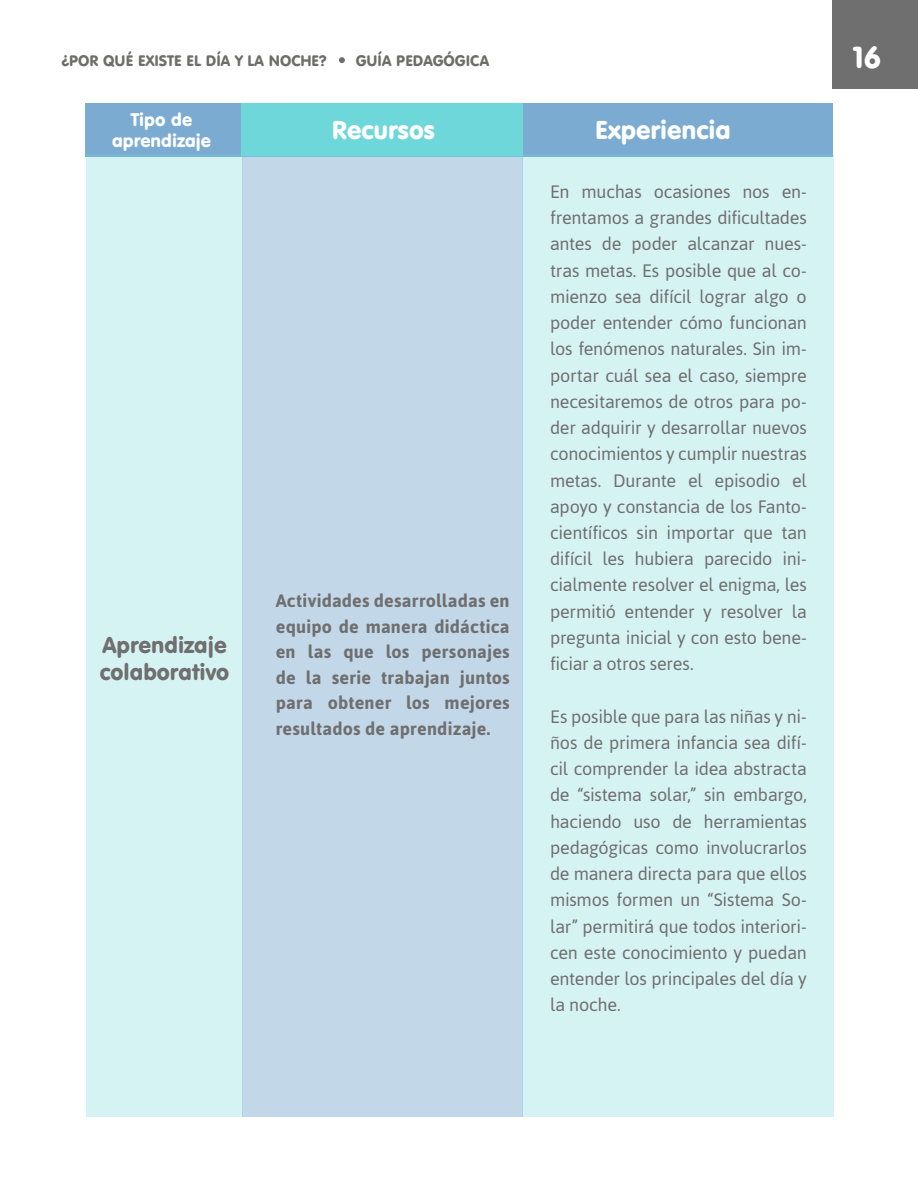
<style>
.page{position:relative;width:918px;height:1188px;background:#fff}
.page>*{position:absolute;margin:0;border:0;box-sizing:border-box;transform-origin:0 0}
.t1{font:30px "VAG Rounded BT";color:#fff}
.t2{font:25.5px "VAG Rounded BT";color:#fff}
.t3{font:22.5px/27px "VAG Rounded BT";color:#706f6f}
.t4{font:18px/26.2px "Asap";letter-spacing:-.015em;color:#706f6f;text-align:justify}
.t5{font:700 18px/25.5px "Asap";letter-spacing:.01em;color:#706f6f;text-align:justify}
.t6{font:18px/21.6px "VAG Rounded BT";color:#fff;text-align:center}
.t7{font:15px "VAG Rounded BT";color:#6d6d6c}
</style>
<div class="page">
<div style="left:833px;top:0;width:85px;height:88px;background:#706f6f"></div>
<svg style="left:339px;top:57px;width:6px;height:6px"></svg>
<div style="left:523px;top:103px;width:310px;height:53px;background:#7babd1"></div>
<div style="left:85px;top:103px;width:156px;height:53px;background:#7babd1"></div>
<div style="left:241px;top:103px;width:282px;height:53px;background:#6ed7da"></div>
<div style="left:523px;top:155px;width:311px;height:962px;background:#d6f3f4"></div>
<div style="left:86px;top:154px;width:156px;height:963px;background:#d6f3f4"></div>
<div style="left:242px;top:156px;width:281px;height:961px;background:#c2d8e9"></div>
<p class="t7" style="left:61px;top:51px;width:267px">¿POR QUÉ EXISTE EL DÍA Y LA NOCHE?</p>
<p class="t7" style="left:356px;top:51px;width:135px">GUÍA PEDAGÓGICA</p>
<h1 class="t1" style="left:853px;top:38px;width:29px">16</h1>
<p class="t6" style="left:112px;top:108px;width:100px">Tipo de aprendizaje</p>
<h2 class="t2" style="left:332px;top:114px;width:105px">Recursos</h2>
<h2 class="t2" style="left:595px;top:114px;width:137px">Experiencia</h2>
<p class="t4" style="left:550px;top:178px;width:258px">En muchas ocasiones nos en&shy;frentamos a grandes dificultades antes de poder alcanzar nues&shy;tras metas. Es posible que al co&shy;mienzo sea difícil lograr algo o poder entender cómo funcionan los fenómenos naturales. Sin im&shy;portar cuál sea el caso, siempre necesitaremos de otros para po&shy;der adquirir y desarrollar nuevos conocimientos y cumplir nuestras metas. Durante el episodio el apoyo y constancia de los Fanto&shy;científicos sin importar que tan difícil les hubiera parecido ini&shy;cialmente resolver el enigma, les permitió entender y resolver la pregunta inicial y con esto bene&shy;ficiar a otros seres.</p>
<p class="t4" style="left:550px;top:703px;width:258px">Es posible que para las niñas y ni&shy;ños de primera infancia sea difí&shy;cil comprender la idea abstracta de “sistema solar,” sin embargo, haciendo uso de herramientas pedagógicas como involucrarlos de manera directa para que ellos mismos formen un “Sistema So&shy;lar” permitirá que todos interiori&shy;cen este conocimiento y puedan entender los principales del día y la noche.</p>
<p class="t5" style="left:276px;top:587px;width:235px">Actividades desarrolladas en equipo de manera didáctica en las que los personajes de la serie trabajan juntos para obtener los mejores resultados de aprendizaje.</p>
<p class="t3" style="left:100px;top:631px;width:131px">Aprendizaje colaborativo</p>
</div>
